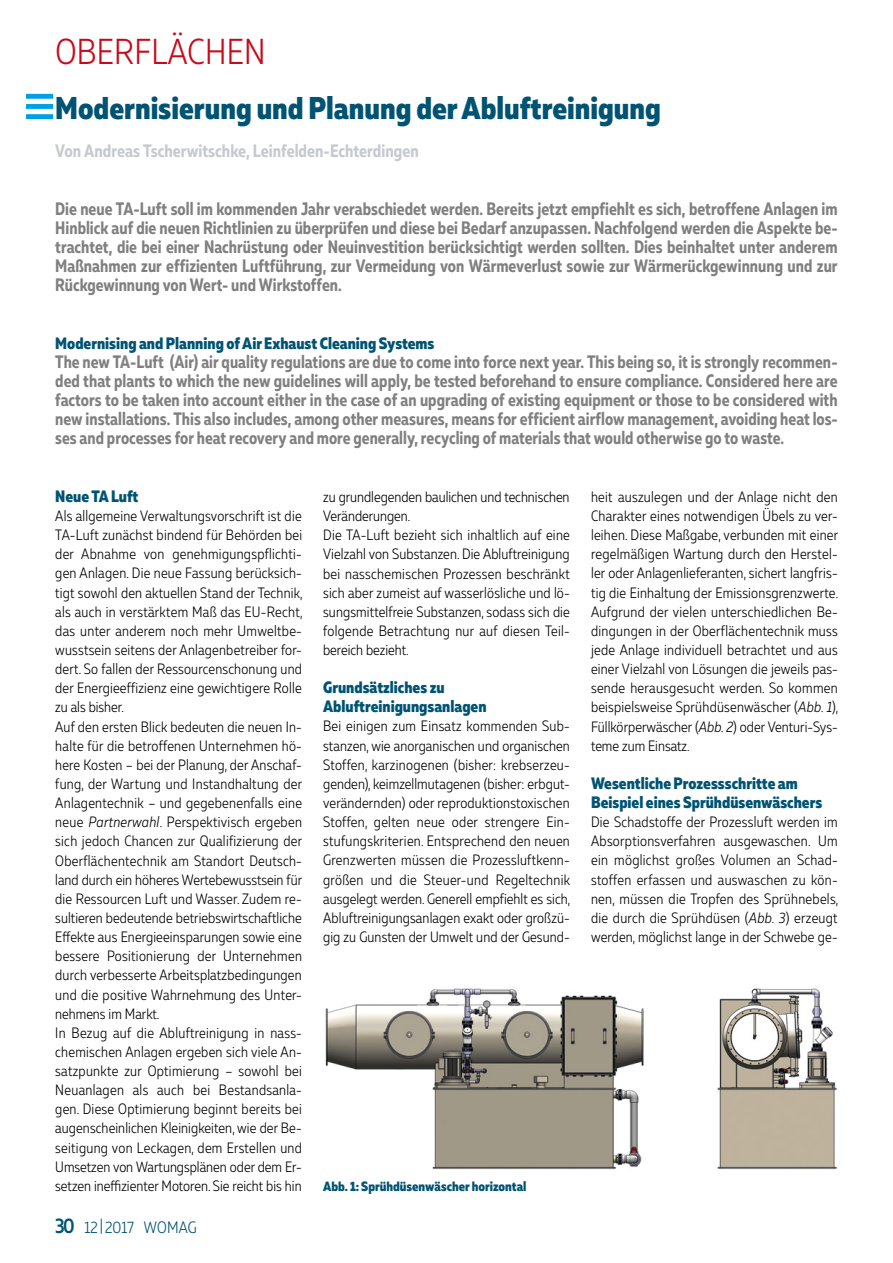
<style>
.page{position:relative;width:893px;height:1263px;background:#fff}
.page>*{position:absolute;margin:0;border:0;box-sizing:border-box;transform-origin:0 0}
.t1{font:300 36px "Muller Narrow";letter-spacing:.01em;color:#c60b1b}
.t2{font:800 31.5px "Muller Narrow";color:#005373}
.t3{font:700 18px/19.2px "Muller Narrow";color:#818080;text-align:justify;scale:.94 1}
.t4{font:700 18px "Muller Narrow";color:#c6c9d0;scale:.96 1}
.t5{font:800 16.5px/19.2px "Muller Narrow";color:#005373}
.t6{font:300 16.5px "Muller Narrow";letter-spacing:.005em;color:#005373}
.t7{font:300 15px/19.2px "Muller Narrow";letter-spacing:.015em;color:#000;text-align:justify}
.t8{font:800 13.5px "Muller Narrow";color:#005373}
.s1{font-style:italic}
.s2{font-weight:500;font-size:21px}
</style>
<div class="page">
<div style="left:26px;top:94px;width:27px;height:5px;background:#009fe3"></div>
<div style="left:26px;top:114px;width:27px;height:5px;background:#009fe3"></div>
<div style="left:26px;top:104px;width:27px;height:5px;background:#009fe3"></div>
<img style="left:325px;top:988px;width:513px;height:182px">
<h1 class="t1" style="left:55px;top:30px;width:212px">OBERFLÄCHEN</h1>
<h2 class="t2" style="left:55px;top:88px;width:607px">Modernisierung und Planung der Abluftreinigung</h2>
<p class="t4" style="left:55px;top:140px;width:380px">Von Andreas Tscherwitschke, Leinfelden-Echterdingen</p>
<p class="t3" style="left:55px;top:199px;width:834px">Die neue TA-Luft soll im kommenden Jahr verabschiedet werden. Bereits jetzt empfiehlt es sich, betroffene Anlagen im Hinblick auf die neuen Richtlinien zu überprüfen und diese bei Bedarf anzupassen. Nachfolgend werden die Aspekte be&shy;trachtet, die bei einer Nachrüstung oder Neuinvestition berücksichtigt werden sollten. Dies beinhaltet unter anderem Maßnahmen zur effizienten Luftführung, zur Vermeidung von Wärmeverlust sowie zur Wärmerückgewinnung und zur Rückgewinnung von Wert- und Wirkstoffen.</p>
<p class="t5" style="left:55px;top:333px;width:381px">Modernising and Planning of Air Exhaust Cleaning Systems</p>
<p class="t3" style="left:55px;top:352px;width:834px">The new TA-Luft (Air) air quality regulations are due to come into force next year. This being so, it is strongly recommen&shy;ded that plants to which the new guidelines will apply, be tested beforehand to ensure compliance. Considered here are factors to be taken into account either in the case of an upgrading of existing equipment or those to be considered with new installations. This also includes, among other measures, means for efficient airflow management, avoiding heat los&shy;ses and processes for heat recovery and more generally, recycling of materials that would otherwise go to waste.</p>
<p class="t5" style="left:55px;top:486px;width:85px">Neue TA Luft</p>
<p class="t7" style="left:55px;top:506px;width:249px;text-align:left">Als allgemeine Verwaltungsvorschrift ist die TA-Luft zunächst bindend für Behörden bei der Abnahme von genehmigungspflichti&shy;gen Anlagen. Die neue Fassung berücksich&shy;tigt sowohl den aktuellen Stand der Technik, als auch in verstärktem Maß das EU-Recht, das unter anderem noch mehr Umweltbe&shy;wusstsein seitens der Anlagenbetreiber for&shy;dert. So fallen der Ressourcenschonung und der Energieeffizienz eine gewichtigere Rolle zu als bisher.<br>Auf den ersten Blick bedeuten die neuen In&shy;halte für die betroffenen Unternehmen hö&shy;here Kosten – bei der Planung, der Anschaf&shy;fung, der Wartung und Instandhaltung der Anlagentechnik – und gegebenenfalls eine neue <span class="s1">Partnerwahl</span>. Perspektivisch ergeben sich jedoch Chancen zur Qualifizierung der Oberflächentechnik am Standort Deutsch&shy;land durch ein höheres Wertebewusstsein für die Ressourcen Luft und Wasser. Zudem re&shy;sultieren bedeutende betriebswirtschaftliche Effekte aus Energieeinsparungen sowie eine bessere Positionierung der Unternehmen durch verbesserte Arbeitsplatzbedingungen und die positive Wahrnehmung des Unter&shy;nehmens im Markt.<br>In Bezug auf die Abluftreinigung in nass&shy;chemischen Anlagen ergeben sich viele An&shy;satzpunkte zur Optimierung – sowohl bei Neuanlagen als auch bei Bestandsanla&shy;gen. Diese Optimierung beginnt bereits bei augenscheinlichen Kleinigkeiten, wie der Be&shy;seitigung von Leckagen, dem Erstellen und Umsetzen von Wartungsplänen oder dem Er&shy;setzen ineffizienter Motoren. Sie reicht bis hin</p>
<p class="t6" style="left:55px;top:1217px;width:143px"><span class="s2">30</span> 12 | 2017 WOMAG</p>
<p class="t7" style="left:323px;top:487px;width:248px;text-align:left">zu grundlegenden baulichen und technischen Veränderungen.<br>Die TA-Luft bezieht sich inhaltlich auf eine Vielzahl von Substanzen. Die Abluftreinigung bei nasschemischen Prozessen beschränkt sich aber zumeist auf wasserlösliche und lö&shy;sungsmittelfreie Substanzen, sodass sich die folgende Betrachtung nur auf diesen Teil&shy;bereich bezieht.</p>
<p class="t5" style="left:323px;top:678px;width:165px">Grundsätzliches zu<br>Abluftreinigungsanlagen</p>
<p class="t7" style="left:323px;top:717px;width:249px">Bei einigen zum Einsatz kommenden Sub&shy;stanzen, wie anorganischen und organischen Stoffen, karzinogenen (bisher: krebserzeu&shy;genden), keimzellmutagenen (bisher: erbgut&shy;verändernden) oder reproduktionstoxischen Stoffen, gelten neue oder strengere Ein&shy;stufungskriterien. Entsprechend den neuen Grenzwerten müssen die Prozessluftkenn&shy;größen und die Steuer-und Regeltechnik ausgelegt werden. Generell empfiehlt es sich, Abluftreinigungsanlagen exakt oder großzü&shy;gig zu Gunsten der Umwelt und der Gesund-</p>
<p class="t7" style="left:591px;top:487px;width:249px">heit auszulegen und der Anlage nicht den Charakter eines notwendigen Übels zu ver&shy;leihen. Diese Maßgabe, verbunden mit einer regelmäßigen Wartung durch den Herstel&shy;ler oder Anlagenlieferanten, sichert langfris&shy;tig die Einhaltung der Emissionsgrenzwerte.<br>Aufgrund der vielen unterschiedlichen Be&shy;dingungen in der Oberflächentechnik muss jede Anlage individuell betrachtet und aus einer Vielzahl von Lösungen die jeweils pas&shy;sende herausgesucht werden. So kommen beispielsweise Sprühdüsenwäscher (<span class="s1">Abb. 1</span>), Füllkörperwäscher (<span class="s1">Abb. 2</span>) oder Venturi-Sys&shy;teme zum Einsatz.</p>
<p class="t5" style="left:591px;top:773px;width:233px">Wesentliche Prozessschritte am<br>Beispiel eines Sprühdüsenwäschers</p>
<p class="t7" style="left:591px;top:812px;width:249px">Die Schadstoffe der Prozessluft werden im Absorptionsverfahren ausgewaschen. Um ein möglichst großes Volumen an Schad&shy;stoffen erfassen und auswaschen zu kön&shy;nen, müssen die Tropfen des Sprühnebels, die durch die Sprühdüsen (<span class="s1">Abb. 3</span>) erzeugt werden, möglichst lange in der Schwebe ge-</p>
<p class="t8" style="left:323px;top:1177px;width:205px">Abb. 1: Sprühdüsenwäscher horizontal</p>
</div>
